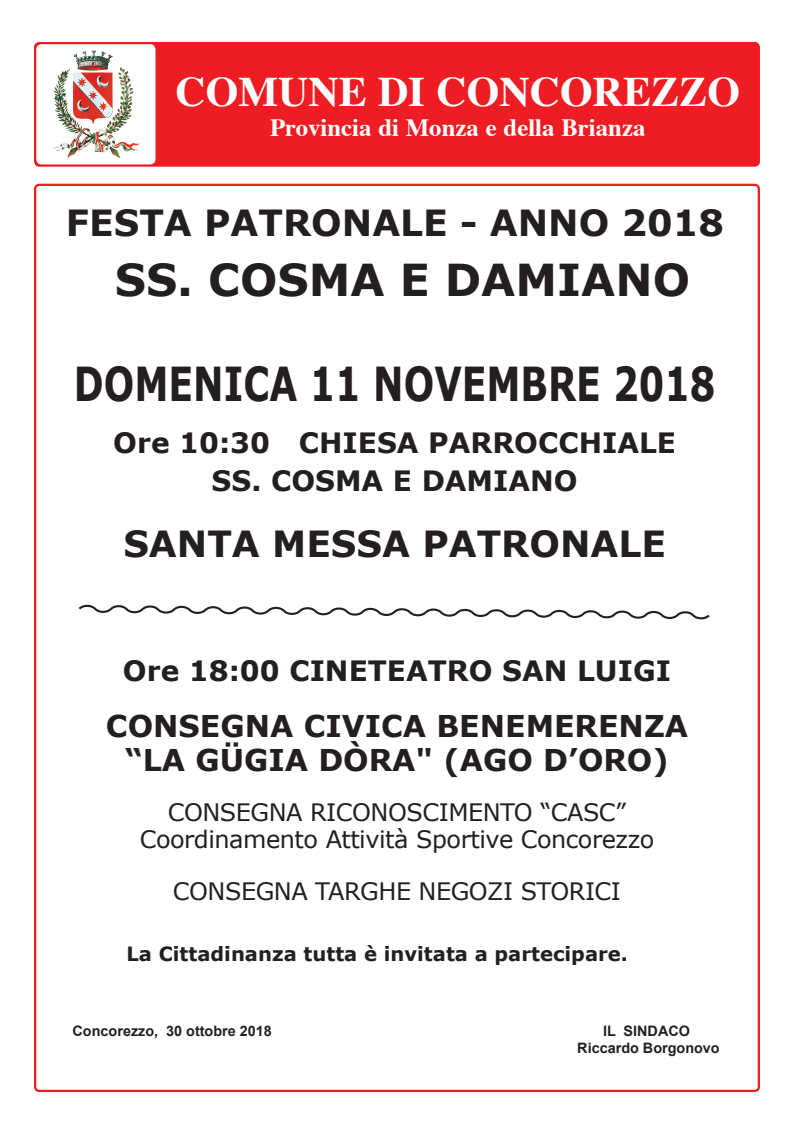
<style>
.page{position:relative;width:794px;height:1134px;background:#fff}
.page>*{position:absolute;margin:0;border:0;box-sizing:border-box;transform-origin:0 0}
.t1{font:700 46.8px "Verdana";color:#231f20;scale:.77 1}
.t2{font:700 44px "Verdana";color:#231f20}
.Normale{font:700 42px "Times";color:#fff}
.t3{font:700 36px "Verdana";color:#231f20}
.t4{font:700 30px "Verdana";color:#231f20}
.t5{font:700 28px "Verdana";color:#231f20}
.Normale-2{font:700 24.8px "Times";color:#fff}
.t6{font:24px "Verdana";letter-spacing:-.02em;color:#231f20}
.t7{font:700 19.6px "Verdana";color:#231f20}
.Titolo_7{font:700 14.4px "Arial";color:#231f20}
</style>
<div class="page">
<div style="left:34px;top:42px;width:726px;height:125px;background:#ee1d23;border-radius:5px"></div>
<img style="left:36px;top:44px;width:119px;height:120px;border-radius:5px">
<img style="left:73px;top:50px;width:50px;height:29px">
<svg style="left:78px;top:604px;width:632px;height:16px"></svg>
<p class="Normale" style="left:175px;top:51px;width:566px">COMUNE DI CONCOREZZO</p>
<p class="Normale-2" style="left:270px;top:104px;width:377px">Provincia di Monza e della Brianza</p>
<p class="t3" style="left:66px;top:200px;width:660px">FESTA PATRONALE - ANNO 2018</p>
<p class="t2" style="left:115px;top:252px;width:577px">SS. COSMA E DAMIANO</p>
<p class="t1" style="left:74px;top:354px;width:834px">DOMENICA 11 NOVEMBRE 2018</p>
<p class="t5" style="left:113px;top:425px;width:564px">Ore 10:30 CHIESA PARROCCHIALE</p>
<p class="t5" style="left:212px;top:463px;width:367px">SS. COSMA E DAMIANO</p>
<p class="t3" style="left:123px;top:520px;width:544px">SANTA MESSA PATRONALE</p>
<p class="t5" style="left:123px;top:653px;width:549px">Ore 18:00 CINETEATRO SAN LUIGI</p>
<p class="t4" style="left:106px;top:707px;width:583px">CONSEGNA CIVICA BENEMERENZA</p>
<p class="t4" style="left:125px;top:741px;width:545px">“LA GÜGIA DÒRA" (AGO D’ORO)</p>
<p class="t6" style="left:168px;top:797px;width:460px">CONSEGNA RICONOSCIMENTO “CASC”</p>
<p class="t6" style="left:140px;top:824px;width:516px">Coordinamento Attività Sportive Concorezzo</p>
<p class="t6" style="left:173px;top:876px;width:449px">CONSEGNA TARGHE NEGOZI STORICI</p>
<p class="t7" style="left:126px;top:941px;width:503px">La Cittadinanza tutta è invitata a partecipare.</p>
<p class="Titolo_7" style="left:73px;top:1021px;width:201px">Concorezzo, 30 ottobre 2018</p>
<p class="Titolo_7" style="left:603px;top:1021px;width:88px">IL SINDACO</p>
<p class="Titolo_7" style="left:577px;top:1038px;width:144px">Riccardo Borgonovo</p>
</div>
